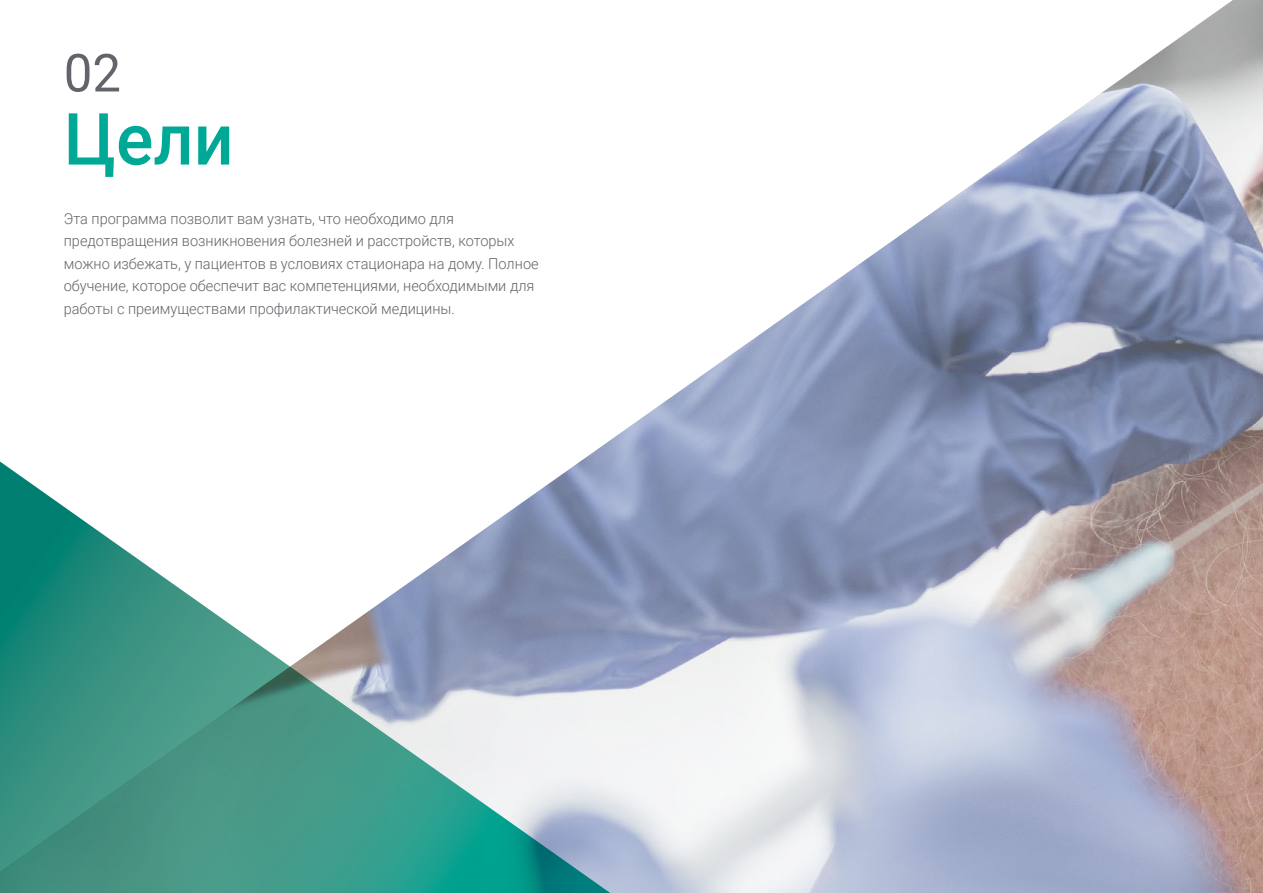
<style>
.page{position:relative;width:1263px;height:893px;background:#fff}
.page>*{position:absolute;margin:0;border:0;box-sizing:border-box;transform-origin:0 0}
.t1{font:500 72px "Roboto";color:#00a996}
.t2{font:52.5px "Roboto";color:#61646a}
.t3{font:300 15px/22.5px "Roboto";color:#61646a}
</style>
<div class="page">
<img style="left:602px;top:0;width:661px;height:893px">
<svg style="left:0;top:446px;width:640px;height:447px"></svg>
<h2 class="t2" style="left:64px;top:36px;width:59px">02</h2>
<h1 class="t1" style="left:64px;top:89px;width:171px">Цели</h1>
<p class="t3" style="left:64px;top:207px;width:476px">Эта программа позволит вам узнать, что необходимо для предотвращения возникновения болезней и расстройств, которых можно избежать, у пациентов в условиях стационара на дому. Полное обучение, которое обеспечит вас компетенциями, необходимыми для работы с преимуществами профилактической медицины.</p>
</div>
